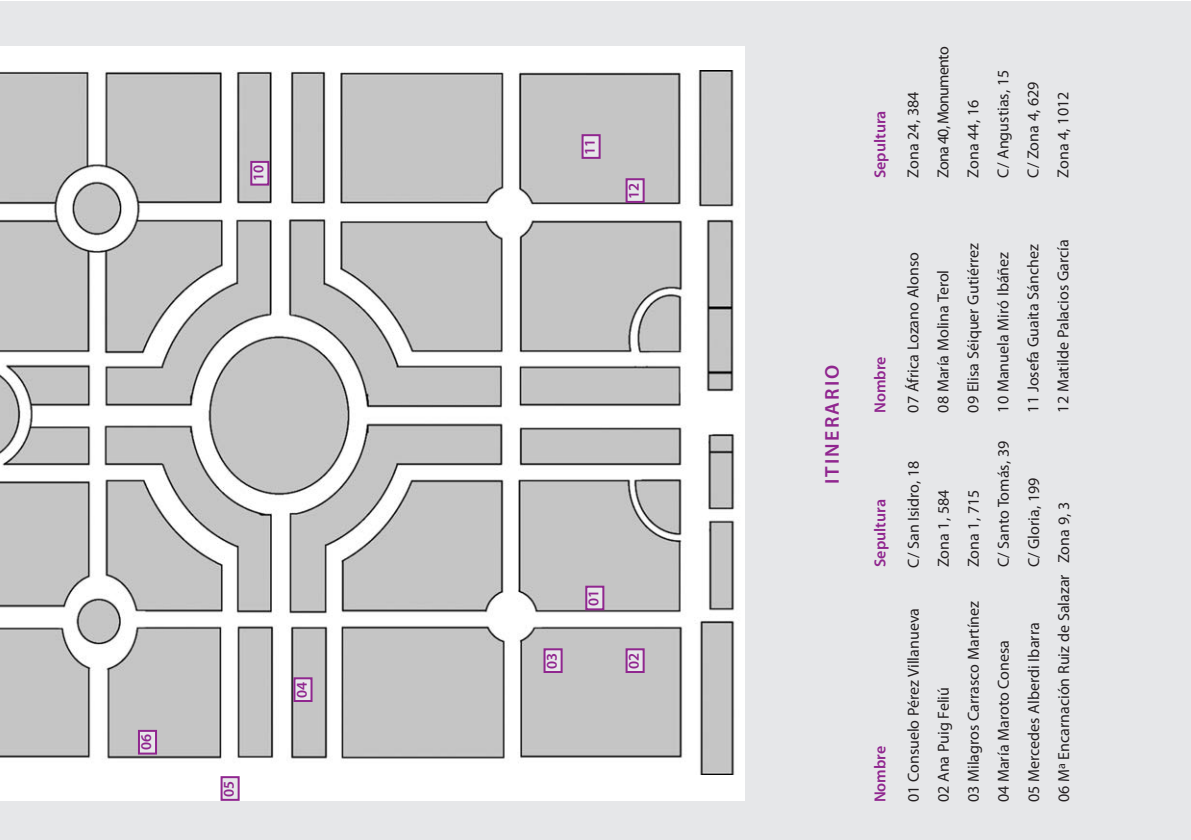
<style>
.page{position:relative;width:1191px;height:840px;background:#fff}
.page>*{position:absolute;margin:0;border:0;box-sizing:border-box;transform-origin:0 0}
.t1{font:600 20px "Myriad Pro";letter-spacing:.105em;color:#90268f}
.t2{font:16px/30px "Myriad Pro";color:#231f20}
.t3{font:600 16px "Myriad Pro";color:#90268f}
.t4{font:16px "Myriad Pro";letter-spacing:-.05em;color:#231f20}
.t5{font:600 15px "Myriad Pro";color:#90268f}
</style>
<div class="page">
<div style="left:0;top:1px;width:1190px;height:838px;background:#e6e7e9"></div>
<div style="left:0;top:46px;width:744px;height:755px;background:#fff"></div>
<img style="left:0;top:70px;width:735px;height:704px">
<div style="left:586px;top:586px;width:17px;height:23px;background:#e6e7e9"></div>
<div style="left:585px;top:585px;width:19px;height:25px;border:2px solid #90268f"></div>
<div style="left:544px;top:649px;width:17px;height:22px;background:#e6e7e9"></div>
<div style="left:543px;top:648px;width:19px;height:24px;border:2px solid #90268f"></div>
<div style="left:626px;top:649px;width:17px;height:22px;background:#e6e7e9"></div>
<div style="left:625px;top:648px;width:19px;height:24px;border:2px solid #90268f"></div>
<div style="left:294px;top:678px;width:17px;height:22px;background:#e6e7e9"></div>
<div style="left:293px;top:677px;width:19px;height:24px;border:2px solid #90268f"></div>
<div style="left:221px;top:776px;width:18px;height:23px;background:#e6e7e9"></div>
<div style="left:220px;top:775px;width:20px;height:25px;border:2px solid #90268f"></div>
<div style="left:139px;top:730px;width:17px;height:23px;background:#e6e7e9"></div>
<div style="left:138px;top:729px;width:19px;height:25px;border:2px solid #90268f"></div>
<div style="left:251px;top:162px;width:17px;height:22px;background:#e6e7e9"></div>
<div style="left:250px;top:161px;width:19px;height:24px;border:2px solid #90268f"></div>
<div style="left:582px;top:135px;width:17px;height:23px;background:#e6e7e9"></div>
<div style="left:581px;top:134px;width:19px;height:25px;border:2px solid #90268f"></div>
<div style="left:626px;top:179px;width:17px;height:23px;background:#e6e7e9"></div>
<div style="left:625px;top:178px;width:19px;height:25px;border:2px solid #90268f"></div>
<p class="t5" style="left:253px;top:181px;width:18px;rotate:-90deg">10</p>
<p class="t5" style="left:141px;top:749px;width:18px;rotate:-90deg">06</p>
<p class="t5" style="left:223px;top:796px;width:18px;rotate:-90deg">05</p>
<p class="t5" style="left:296px;top:697px;width:18px;rotate:-90deg">04</p>
<p class="t5" style="left:584px;top:154px;width:18px;rotate:-90deg">11</p>
<p class="t5" style="left:628px;top:198px;width:18px;rotate:-90deg">12</p>
<p class="t5" style="left:588px;top:605px;width:18px;rotate:-90deg">01</p>
<p class="t5" style="left:546px;top:668px;width:18px;rotate:-90deg">03</p>
<p class="t5" style="left:628px;top:668px;width:18px;rotate:-90deg">02</p>
<p class="t1" style="left:824px;top:484px;width:121px;rotate:-90deg">ITINERARIO</p>
<p class="t3" style="left:874px;top:178px;width:69px;rotate:-90deg">Sepultura</p>
<p class="t2" style="left:899px;top:177px;width:87px;rotate:-90deg">Zona 24, 384</p>
<p class="t4" style="left:937px;top:177px;width:132px;rotate:-90deg">Zona 40, Monumento</p>
<p class="t2" style="left:959px;top:177px;width:79px;rotate:-90deg">Zona 44, 16</p>
<p class="t2" style="left:989px;top:177px;width:109px;rotate:-90deg">C/ Angustias, 15</p>
<p class="t2" style="left:1019px;top:177px;width:98px;rotate:-90deg">C/ Zona 4, 629</p>
<p class="t2" style="left:1049px;top:177px;width:87px;rotate:-90deg">Zona 4, 1012</p>
<p class="t3" style="left:874px;top:413px;width:58px;rotate:-90deg">Nombre</p>
<p class="t3" style="left:874px;top:566px;width:69px;rotate:-90deg">Sepultura</p>
<p class="t3" style="left:874px;top:802px;width:58px;rotate:-90deg">Nombre</p>
<p class="t2" style="left:899px;top:412px;width:162px;rotate:-90deg">07 África Lozano Alonso</p>
<p class="t2" style="left:900px;top:567px;width:108px;rotate:-90deg">C/ San Isidro, 18</p>
<p class="t2" style="left:900px;top:802px;width:196px;rotate:-90deg">01 Consuelo Pérez Villanueva</p>
<p class="t2" style="left:929px;top:412px;width:144px;rotate:-90deg">08 María Molina Terol</p>
<p class="t2" style="left:959px;top:412px;width:171px;rotate:-90deg">09 Elisa Séiquer Gutiérrez</p>
<p class="t2" style="left:930px;top:567px;width:79px;rotate:-90deg">Zona 1, 584</p>
<p class="t2" style="left:930px;top:802px;width:117px;rotate:-90deg">02 Ana Puig Feliú</p>
<p class="t2" style="left:960px;top:567px;width:79px;rotate:-90deg">Zona 1, 715</p>
<p class="t2" style="left:960px;top:801px;width:203px;rotate:-90deg">03 Milagros Carrasco Martínez</p>
<p class="t2" style="left:989px;top:412px;width:162px;rotate:-90deg">10 Manuela Miró Ibáñez</p>
<p class="t2" style="left:990px;top:567px;width:128px;rotate:-90deg">C/ Santo Tomás, 39</p>
<p class="t2" style="left:990px;top:801px;width:164px;rotate:-90deg">04 María Maroto Conesa</p>
<p class="t2" style="left:1019px;top:412px;width:170px;rotate:-90deg">11 Josefa Guaita Sánchez</p>
<p class="t2" style="left:1049px;top:412px;width:175px;rotate:-90deg">12 Matilde Palacios García</p>
<p class="t2" style="left:1020px;top:801px;width:326px;text-indent:235px;rotate:-90deg">C/ Gloria, 199<br>06 M<sup>a</sup> Encarnación Ruiz de Salazar Zona 9, 3</p>
<p class="t2" style="left:1020px;top:801px;width:181px;rotate:-90deg">05 Mercedes Alberdi Ibarra</p>
</div>
